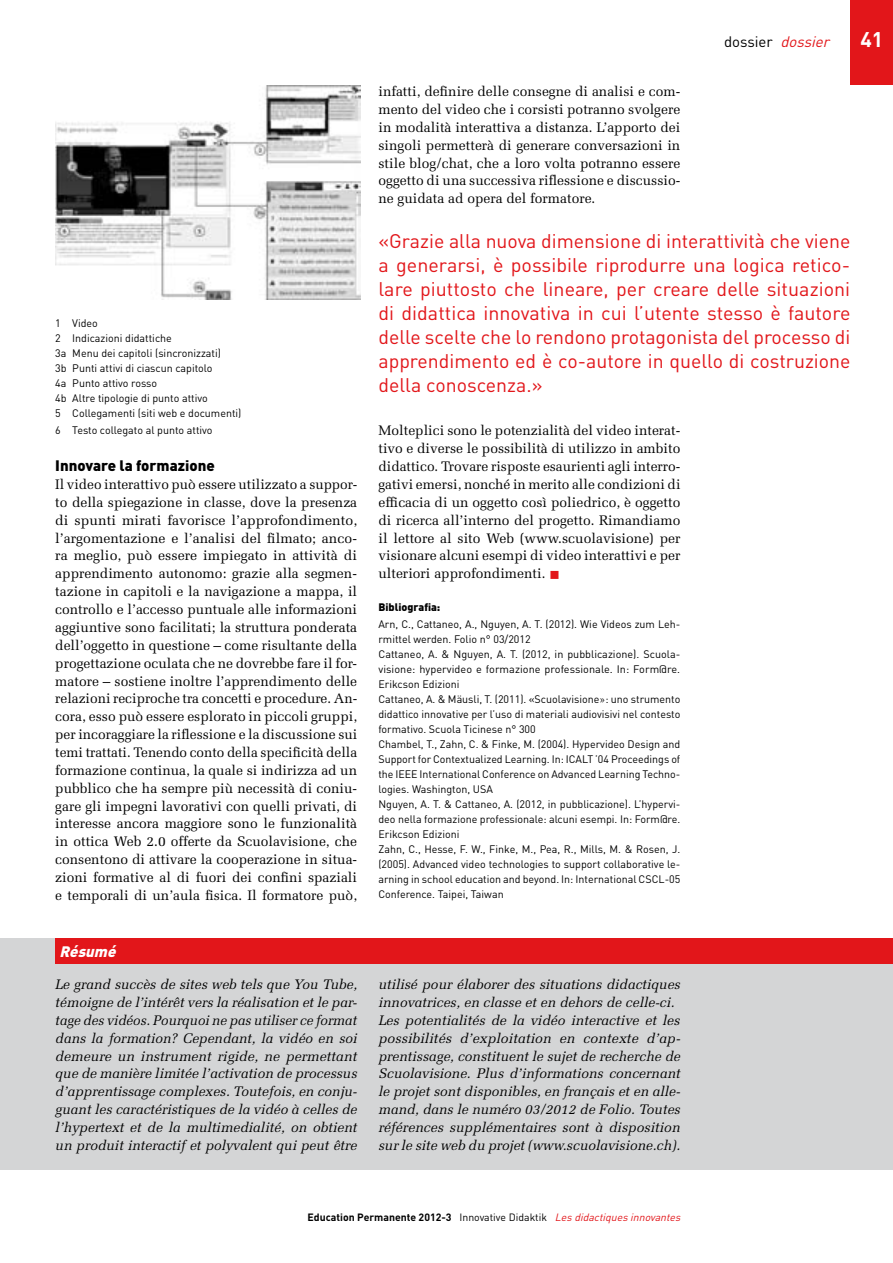
<style>
.page{position:relative;width:893px;height:1263px;background:#fff}
.page>*{position:absolute;margin:0;border:0;box-sizing:border-box;transform-origin:0 0}
.t1{font:700 21px "DIN";color:#fff}
.t2{font:19.5px/24px "DIN";color:#e2161a;text-align:justify}
.t3{font:900 15px "DIN";color:#000}
.t4{font:15px "DIN";color:#000}
.t5{font:italic 900 15px "DIN";color:#fff}
.t6{font:13.8px/17.9px "Melior";color:#000;text-align:justify}
.t7{font:italic 13.8px/17.9px "Melior";color:#000;text-align:justify}
.t8{font:10.8px/15px "DIN";color:#000}
.t9{font:900 10.8px "DIN";color:#000}
.t10{font:700 10.5px "DIN";color:#000}
.s1{font-style:italic;color:#e2161a}
.s2{color:#e2161a}
.s3{font-family:"Melior"}
.s4{font-weight:400}
.s5{font-family:"DIN Regular Alternate";font-weight:400;font-style:italic;color:#e2161a}
</style>
<div class="page">
<div style="left:850px;top:0;width:43px;height:85px;background:#e2161a"></div>
<img style="left:55px;top:85px;width:306px;height:214px">
<div style="left:0;top:938px;width:893px;height:231px;background:#d4d5d6"></div>
<div style="left:55px;top:938px;width:838px;height:26px;background:#e2161a"></div>
<p class="t8" style="left:55px;top:316px;width:188px">1 Video<br>2 Indicazioni didattiche<br>3a Menu dei capitoli (sincronizzati)<br>3b Punti attivi di ciascun capitolo<br>4a Punto attivo rosso<br>4b Altre tipologie di punto attivo<br>5 Collegamenti (siti web e documenti)</p>
<p class="t8" style="left:55px;top:422px;width:159px">6 Testo collegato al punto attivo</p>
<p class="t3" style="left:55px;top:456px;width:161px">Innovare la formazione</p>
<p class="t6" style="left:55px;top:475px;width:304px">Il video interattivo può essere utilizzato a suppor&shy;to della spiegazione in classe, dove la presenza di spunti mirati favorisce l’approfondimento, l’argomentazione e l’analisi del filmato; anco&shy;ra meglio, può essere impiegato in attività di apprendimento autonomo: grazie alla segmen&shy;tazione in capitoli e la navigazione a mappa, il controllo e l’accesso puntuale alle informazioni aggiuntive sono facilitati; la struttura ponderata dell’oggetto in questione – come risultante della progettazione oculata che ne dovrebbe fare il for&shy;matore – sostiene inoltre l’apprendimento delle relazioni reciproche tra concetti e procedure. An&shy;cora, esso può essere esplorato in piccoli gruppi, per incoraggiare la riflessione e la discussione sui temi trattati. Tenendo conto della specificità della formazione continua, la quale si indirizza ad un pubblico che ha sempre più necessità di coniu&shy;gare gli impegni lavorativi con quelli privati, di interesse ancora maggiore sono le funzionalità in ottica Web 2.0 offerte da Scuolavisione, che consentono di attivare la cooperazione in situa&shy;zioni formative al di fuori dei confini spaziali e temporali di un’aula fisica. Il formatore può,</p>
<p class="t6" style="left:378px;top:82px;width:303px">infatti, definire delle consegne di analisi e com&shy;mento del video che i corsisti potranno svolgere in modalità interattiva a distanza. L’apporto dei singoli permetterà di generare conversazioni in stile blog/chat, che a loro volta potranno essere oggetto di una successiva riflessione e discussio&shy;ne guidata ad opera del formatore.</p>
<p class="t4" style="left:724px;top:33px;width:111px">dossier <span class="s1">dossier</span></p>
<h1 class="t1" style="left:860px;top:26px;width:24px">41</h1>
<p class="t2" style="left:378px;top:229px;width:474px">«Grazie alla nuova dimensione di interattività che viene a generarsi, è possibile riprodurre una logica retico&shy;lare piuttosto che lineare, per creare delle situazioni di didattica innovativa in cui l’utente stesso è fautore delle scelte che lo rendono protagonista del processo di apprendimento ed è co-autore in quello di costruzione della conoscenza.»</p>
<p class="t6" style="left:378px;top:422px;width:304px">Molteplici sono le potenzialità del video interat&shy;tivo e diverse le possibilità di utilizzo in ambito didattico. Trovare risposte esaurienti agli interro&shy;gativi emersi, nonché in merito alle condizioni di efficacia di un oggetto così poliedrico, è oggetto di ricerca all’interno del progetto. Rimandiamo il lettore al sito Web (www.scuolavisione) per visionare alcuni esempi di video interattivi e per ulteriori approfondimenti. <span class="s2">■</span></p>
<p class="t9" style="left:378px;top:600px;width:63px">Bibliografia:</p>
<p class="t8" style="left:378px;top:616px;width:303px">Arn, C., Cattaneo, A., Nguyen, A. T. (2012). Wie Videos zum Leh&shy;rmittel werden. Folio n° 03/2012<br>Cattaneo, A. &amp; Nguyen, A. T. (2012, in pubblicazione). Scuola&shy;visione: hypervideo e formazione professionale. In: Form@re.<br>Erikcson Edizioni<br>Cattaneo, A. &amp; Mäusli, T. (2011). «Scuolavisione<span class="s3">»</span>: uno strumento didattico innovative per l’uso di materiali audiovisivi nel contesto formativo. Scuola Ticinese n° 300<br>Chambel, T., Zahn, C. &amp; Finke, M. (2004). Hypervideo Design and Support for Contextualized Learning. In: ICALT ’04 Proceedings of the IEEE International Conference on Advanced Learning Techno&shy;logies. Washington, USA<br>Nguyen, A. T. &amp; Cattaneo, A. (2012, in pubblicazione). L’hypervi&shy;deo nella formazione professionale: alcuni esempi. In: Form@re.<br>Erikcson Edizioni<br>Zahn, C., Hesse, F. W., Finke, M., Pea, R., Mills, M. &amp; Rosen, J. (2005). Advanced video technologies to support collaborative le&shy;arning in school education and beyond. In: International CSCL-05<br>Conference. Taipei, Taiwan</p>
<p class="t5" style="left:60px;top:942px;width:62px">Résumé</p>
<p class="t7" style="left:55px;top:975px;width:304px">Le grand succès de sites web tels que You Tube, témoigne de l’intérêt vers la réalisation et le par&shy;tage des vidéos. Pourquoi ne pas utiliser ce format dans la formation? Cependant, la vidéo en soi demeure un instrument rigide, ne permettant que de manière limitée l’activation de processus d’apprentissage complexes. Toutefois, en conju&shy;guant les caractéristiques de la vidéo à celles de l’hypertext et de la multimedialité, on obtient un produit interactif et polyvalent qui peut être</p>
<p class="t7" style="left:378px;top:975px;width:304px;text-align:left">utilisé pour élaborer des situations didactiques innovatrices, en classe et en dehors de celle-ci.<br>Les potentialités de la vidéo interactive et les possibilités d’exploitation en contexte d’ap&shy;prentissage, constituent le sujet de recherche de Scuolavisione. Plus d’informations concernant le projet sont disponibles, en français et en alle&shy;mand, dans le numéro 03/2012 de Folio. Toutes références supplémentaires sont à disposition sur le site web du projet (www.scuolavisione.ch).</p>
<p class="t10" style="left:308px;top:1210px;width:377px">Education Permanente 2012-3 <span class="s4">Innovative Didaktik</span> <span class="s5">Lesdidactiquesinnovantes</span></p>
</div>
